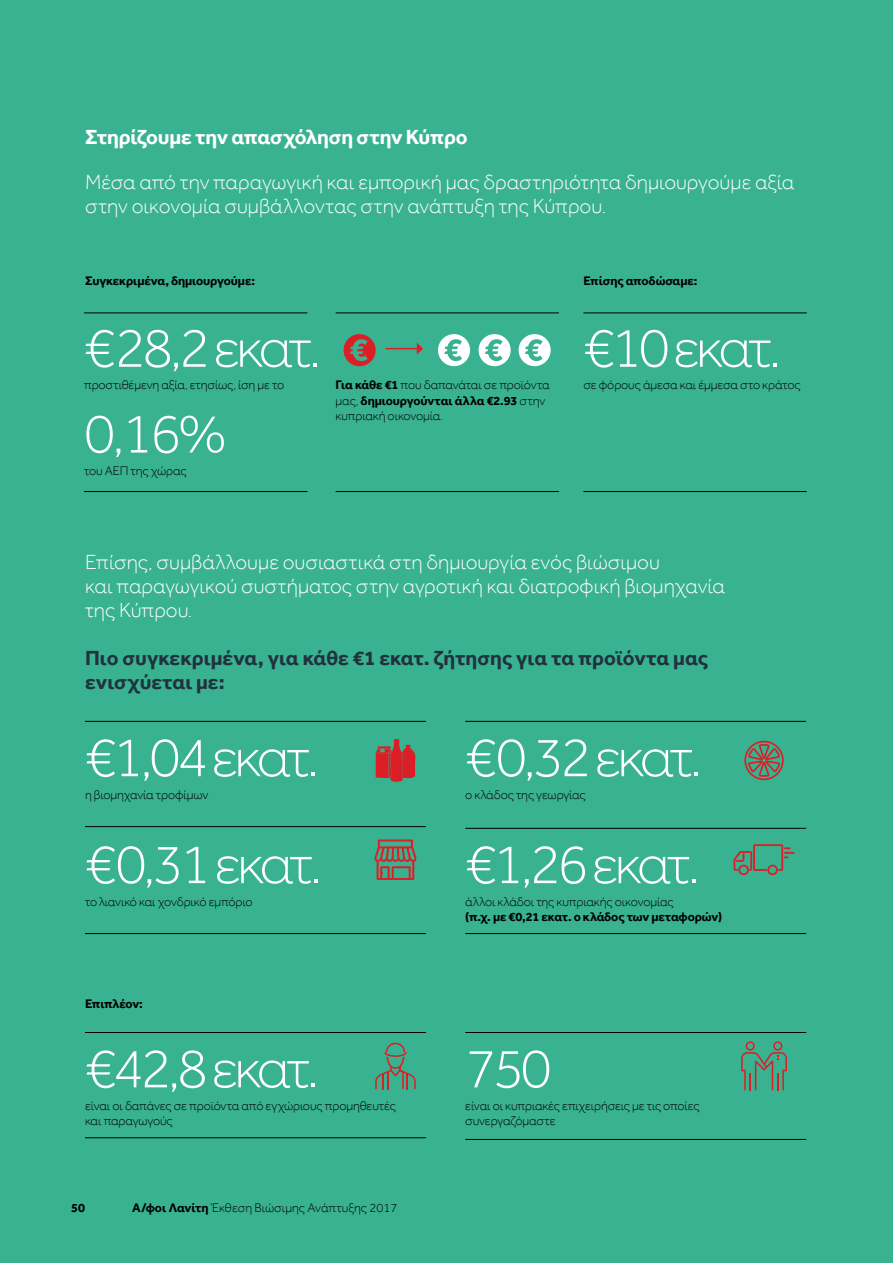
<style>
.page{position:relative;width:893px;height:1263px;background:#39b291}
.page>*{position:absolute;margin:0;border:0;box-sizing:border-box;transform-origin:0 0}
.t1{font:300 57px "Effra";letter-spacing:-.06em;color:#fff}
.t2{font:300 21px/24px "Effra";color:#fff}
.t3{font:700 21px/24px "Effra";color:#21313d}
.t4{font:700 21px "Effra";letter-spacing:-.015em;color:#fff}
.t5{font:300 12.75px/15.3px "Effra";letter-spacing:-.01em;color:#000}
.t6{font:700 12.75px "Effra";letter-spacing:-.01em;color:#000}
.s1{font-weight:700}
</style>
<div class="page">
<svg style="left:376px;top:739px;width:39px;height:43px"></svg>
<hr style="left:84px;top:313px;width:223px;height:1px;background:#000">
<hr style="left:336px;top:313px;width:223px;height:1px;background:#000">
<hr style="left:583px;top:313px;width:224px;height:1px;background:#000">
<hr style="left:465px;top:721px;width:341px;height:1px;background:#000">
<hr style="left:465px;top:1032px;width:341px;height:1px;background:#000">
<hr style="left:465px;top:828px;width:341px;height:1px;background:#000">
<hr style="left:465px;top:1139px;width:341px;height:1px;background:#000">
<hr style="left:85px;top:721px;width:341px;height:1px;background:#000">
<hr style="left:85px;top:1032px;width:341px;height:1px;background:#000">
<hr style="left:84px;top:491px;width:223px;height:1px;background:#000">
<hr style="left:336px;top:491px;width:223px;height:1px;background:#000">
<hr style="left:583px;top:491px;width:224px;height:1px;background:#000">
<hr style="left:465px;top:933px;width:341px;height:1px;background:#000">
<hr style="left:85px;top:826px;width:341px;height:1px;background:#000">
<hr style="left:85px;top:1137px;width:341px;height:1px;background:#000">
<hr style="left:85px;top:933px;width:341px;height:1px;background:#000">
<svg style="left:744px;top:741px;width:40px;height:39px"></svg>
<svg style="left:733px;top:844px;width:61px;height:31px"></svg>
<svg style="left:374px;top:839px;width:43px;height:41px"></svg>
<svg style="left:741px;top:1041px;width:46px;height:49px"></svg>
<svg style="left:375px;top:1043px;width:41px;height:46px"></svg>
<div style="left:343px;top:334px;width:33px;height:32px;background:#dc1f26;border-radius:50%"></div>
<svg style="left:350px;top:339px;width:18px;height:22px"></svg>
<div style="left:438px;top:334px;width:32px;height:32px;background:#fff;border-radius:50%"></div>
<svg style="left:444px;top:339px;width:18px;height:22px"></svg>
<div style="left:479px;top:334px;width:32px;height:32px;background:#fff;border-radius:50%"></div>
<svg style="left:485px;top:339px;width:18px;height:22px"></svg>
<hr style="left:386px;top:348px;width:31px;height:1px;background:#dc1f26">
<svg style="left:417px;top:343px;width:6px;height:11px"></svg>
<div style="left:519px;top:334px;width:32px;height:32px;background:#fff;border-radius:50%"></div>
<svg style="left:525px;top:339px;width:18px;height:22px"></svg>
<h2 class="t4" style="left:85px;top:125px;width:384px">Στηρίζουμε την απασχόληση στην Κύπρο</h2>
<h2 class="t2" style="left:85px;top:170px;width:711px">Μέσα από την παραγωγική και εμπορική μας δραστηριότητα δημιουργούμε αξία στην οικονομία συμβάλλοντας στην ανάπτυξη της Κύπρου.</h2>
<p class="t6" style="left:85px;top:273px;width:171px">Συγκεκριμένα, δημιουργούμε:</p>
<h1 class="t1" style="left:84px;top:316px;width:239px">€28,2 εκατ.</h1>
<p class="t5" style="left:84px;top:377px;width:202px">προστιθέμενη αξία, ετησίως, ίση με το</p>
<h1 class="t1" style="left:84px;top:401px;width:144px">0,16%</h1>
<p class="t5" style="left:84px;top:463px;width:104px">του ΑΕΠ της χώρας</p>
<p class="t5" style="left:336px;top:377px;width:216px"><span class="s1">Για κάθε €1</span> που δαπανάται σε προϊόντα μας, <span class="s1">δημιουργούνται άλλα €2.93</span> στην κυπριακή οικονομία.</p>
<p class="t6" style="left:583px;top:273px;width:116px">Επίσης αποδώσαμε:</p>
<h1 class="t1" style="left:583px;top:316px;width:199px">€10 εκατ.</h1>
<p class="t5" style="left:583px;top:377px;width:219px">σε φόρους άμεσα και έμμεσα στο κράτος</p>
<h2 class="t2" style="left:85px;top:550px;width:641px">Επίσης, συμβάλλουμε ουσιαστικά στη δημιουργία ενός βιώσιμου<br>και παραγωγικού συστήματος στην αγροτική και διατροφική βιομηχανία της Κύπρου.</h2>
<h2 class="t3" style="left:85px;top:646px;width:625px">Πιο συγκεκριμένα, για κάθε €1 εκατ. ζήτησης για τα προϊόντα μας ενισχύεται με:</h2>
<h1 class="t1" style="left:85px;top:725px;width:236px">€1,04 εκατ.</h1>
<p class="t5" style="left:85px;top:787px;width:125px">η βιομηχανία τροφίμων</p>
<h1 class="t1" style="left:85px;top:832px;width:239px">€0,31 εκατ.</h1>
<p class="t5" style="left:85px;top:894px;width:169px">το λιανικό και χονδρικό εμπόριο</p>
<p class="t6" style="left:85px;top:996px;width:59px">Επιπλέον:</p>
<h1 class="t1" style="left:85px;top:1036px;width:236px">€42,8 εκατ.</h1>
<p class="t5" style="left:85px;top:1098px;width:312px">είναι οι δαπάνες σε προϊόντα από εγχώριους προμηθευτές και παραγωγούς</p>
<p class="t6" style="left:71px;top:1200px;width:15px">50</p>
<p class="t5" style="left:132px;top:1200px;width:267px"><span class="s1">Α/φοι Λανίτη</span> Έκθεση Βιώσιμης Ανάπτυξης 2017</p>
<h1 class="t1" style="left:465px;top:725px;width:239px">€0,32 εκατ.</h1>
<p class="t5" style="left:465px;top:787px;width:122px">ο κλάδος της γεωργίας</p>
<h1 class="t1" style="left:465px;top:832px;width:236px">€1,26 εκατ.</h1>
<p class="t5" style="left:465px;top:894px;width:210px">άλλοι κλάδοι της κυπριακής οικονομίας</p>
<p class="t6" style="left:465px;top:909px;width:258px">(π.χ. με €0,21 εκατ. ο κλάδος των μεταφορών)</p>
<h1 class="t1" style="left:465px;top:1036px;width:88px">750</h1>
<p class="t5" style="left:465px;top:1098px;width:236px">είναι οι κυπριακές επιχειρήσεις με τις οποίες συνεργαζόμαστε</p>
</div>
